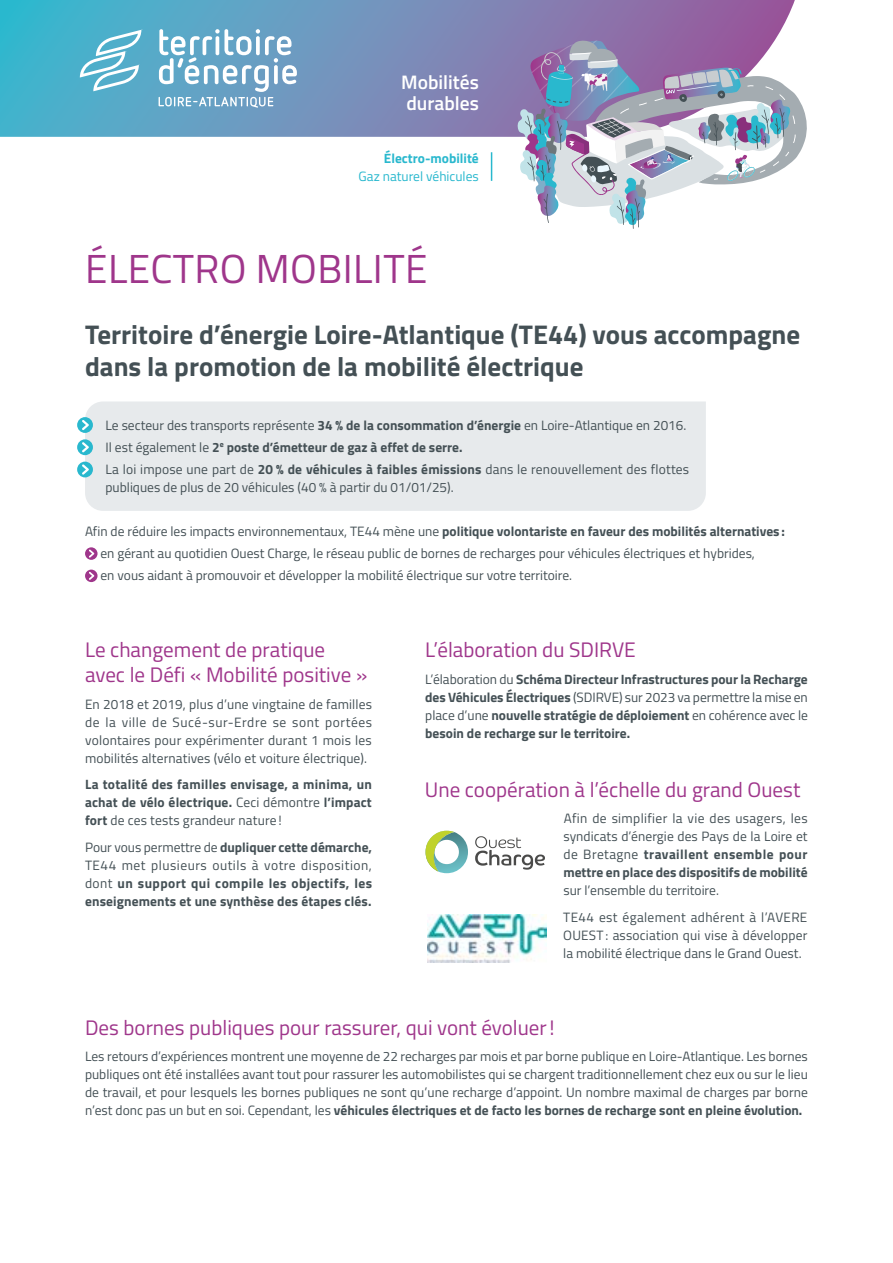
<style>
.page{position:relative;width:893px;height:1263px;background:#fff}
.page>*{position:absolute;margin:0;border:0;box-sizing:border-box;transform-origin:0 0}
.t1{font:40.5px "Titillium Web";letter-spacing:.01em;color:#9f368b}
.t2{font:700 27px/32.4px "Titillium Web";color:#445055}
.t3{font:21px/25.2px "Titillium Web";color:#9f368b}
.t4{font:600 19.5px/21px "Titillium Web";color:#fff}
.t5{font:13.5px/18px "Titillium Web";color:#445055}
.t6{font:700 13.5px/18px "Titillium Web";letter-spacing:.01em;color:#445055;text-align:justify}
.t7{font:13.5px/26.5px "Titillium Web";letter-spacing:.02em;color:#445055}
.t8{font:13.5px "Titillium Web";color:#29b8ce}
.t9{font:700 13.5px "Titillium Web";color:#29b8ce}
.s1{font-weight:700}
.s2{font-weight:400}
</style>
<div class="page">
<svg style="left:0;top:0;width:795px;height:137px"></svg>
<svg style="left:80px;top:30px;width:61px;height:61px"></svg>
<svg style="left:159px;top:29px;width:138px;height:79px"></svg>
<svg style="left:85px;top:547px;width:13px;height:13px"></svg>
<svg style="left:89px;top:549px;width:5px;height:9px"></svg>
<svg style="left:85px;top:570px;width:13px;height:12px"></svg>
<svg style="left:89px;top:572px;width:5px;height:8px"></svg>
<svg style="left:517px;top:40px;width:290px;height:189px"></svg>
<div style="left:85px;top:401px;width:621px;height:110px;background:#e7eaec"></div>
<div style="left:77px;top:417px;width:16px;height:16px;background:#29b8ce;border-radius:50%"></div>
<svg style="left:82px;top:420px;width:7px;height:10px"></svg>
<svg style="left:77px;top:439px;width:16px;height:16px"></svg>
<svg style="left:82px;top:442px;width:7px;height:10px"></svg>
<div style="left:77px;top:462px;width:16px;height:15px;background:#29b8ce;border-radius:50%"></div>
<svg style="left:82px;top:464px;width:7px;height:11px"></svg>
<svg style="left:475px;top:836px;width:70px;height:34px"></svg>
<svg style="left:425px;top:831px;width:43px;height:42px"></svg>
<img style="left:427px;top:915px;width:119px;height:48px">
<svg style="left:491px;top:152px;width:1px;height:29px"></svg>
<h3 class="t4" style="left:401px;top:71px;width:79px">Mobilités durables</h3>
<p class="t9" style="left:384px;top:148px;width:96px">Électro-mobilité</p>
<p class="t8" style="left:359px;top:166px;width:122px">Gaz naturel véhicules</p>
<h1 class="t1" style="left:85px;top:239px;width:344px">ÉLECTRO MOBILITÉ</h1>
<h2 class="t2" style="left:85px;top:317px;width:717px">Territoire d’énergie Loire-Atlantique (TE44) vous accompagne dans la promotion de la mobilité électrique</h2>
<p class="t5" style="left:106px;top:413px;width:585px;line-height:22.2px">Le secteur des transports représente <span class="s1">34 % de la consommation d’énergie</span> en Loire-Atlantique en 2016.<br>Il est également le <span class="s1">2</span><sup>e</sup> <span class="s1">poste d’émetteur de gaz à effet de serre.<br></span>La loi impose une part de <span class="s1">20 % de véhicules à faibles émissions</span> dans le renouvellement des flottes</p>
<p class="t5" style="left:106px;top:478px;width:350px">publiques de plus de 20 véhicules (40 % à partir du 01/01/25).</p>
<p class="t5" style="left:100px;top:519px;width:686px;line-height:22.2px;text-indent:-15px">Afin de réduire les impacts environnementaux, TE44 mène une <span class="s1">politique volontariste en faveur des mobilités alternatives : </span>en gérant au quotidien Ouest Charge, le réseau public de bornes de recharges pour véhicules électriques et hybrides,<br>en vous aidant à promouvoir et développer la mobilité électrique sur votre territoire.</p>
<h3 class="t3" style="left:85px;top:636px;width:284px">Le changement de pratique avec le Défi « Mobilité positive »</h3>
<p class="t5" style="left:85px;top:695px;width:289px;text-align:justify">En 2018 et 2019, plus d’une vingtaine de familles de la ville de Sucé-sur-Erdre se sont portées volontaires pour expérimenter durant 1 mois les mobilités alternatives (vélo et voiture électrique).</p>
<p class="t6" style="left:85px;top:775px;width:288px">La totalité des familles envisage, a minima, un achat de vélo électrique. <span class="s2">Ceci démontre</span> l’impact fort <span class="s2">de ces tests grandeur nature !</span></p>
<p class="t6" style="left:85px;top:837px;width:289px"><span class="s2">Pour vous permettre de</span> dupliquer cette démarche, <span class="s2">TE44 met plusieurs outils à votre disposition, dont</span> un support qui compile les objectifs, les enseignements et une synthèse des étapes clés.</p>
<h3 class="t3" style="left:425px;top:636px;width:212px">L’élaboration du SDIRVE</h3>
<p class="t6" style="left:425px;top:669px;width:384px"><span class="s2">L’élaboration du</span> Schéma Directeur Infrastructures pour la Recharge des Véhicules Électriques <span class="s2">(SDIRVE) sur 2023 va permettre la mise en place d’une</span> nouvelle stratégie de déploiement <span class="s2">en cohérence avec le </span>besoin de recharge sur le territoire.</p>
<h3 class="t3" style="left:425px;top:776px;width:377px">Une coopération à l’échelle du grand Ouest</h3>
<p class="t5" style="left:563px;top:809px;width:246px;text-align:justify">Afin de simplifier la vie des usagers, les syndicats d’énergie des Pays de la Loire et de Bretagne <span class="s1">travaillent ensemble pour mettre en place des dispositifs de mobilité</span></p>
<p class="t7" style="left:563px;top:876px;width:246px">sur l’ensemble du territoire.<br>TE44 est également adhérent à l’AVERE</p>
<p class="t5" style="left:563px;top:925px;width:246px">OUEST : association qui vise à développer la mobilité électrique dans le Grand Ouest.</p>
<h3 class="t3" style="left:85px;top:1014px;width:471px">Des bornes publiques pour rassurer, qui vont évoluer!</h3>
<p class="t5" style="left:85px;top:1047px;width:724px;text-align:justify">Les retours d’expériences montrent une moyenne de 22 recharges par mois et par borne publique en Loire-Atlantique. Les bornes publiques ont été installées avant tout pour rassurer les automobilistes qui se chargent traditionnellement chez eux ou sur le lieu de travail, et pour lesquels les bornes publiques ne sont qu’une recharge d’appoint. Un nombre maximal de charges par borne n’est donc pas un but en soi. Cependant, les <span class="s1">véhicules électriques et de facto les bornes de recharge sont en pleine évolution.</span></p>
</div>
